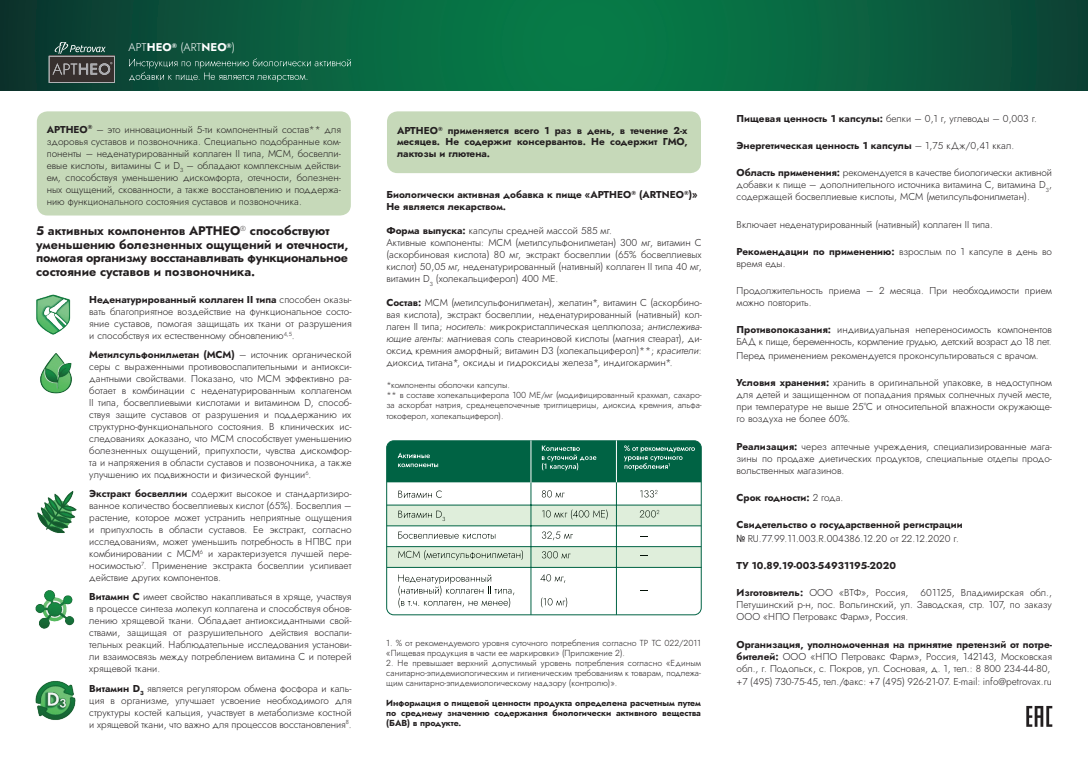
<style>
.page{position:relative;width:1088px;height:780px;background:#fff}
.page>*{position:absolute;margin:0;border:0;box-sizing:border-box;transform-origin:0 0}
.t1{font:700 12.5px/13.8px "Jost";color:#231f20}
.t2{font:300 11.25px "Jost";color:#fff}
.t3{font:300 10px/12px "Jost";color:#231f20;text-align:justify}
.t4{font:700 10px/11.2px "Jost";color:#231f20;text-align:justify}
.t5{font:300 10px/12px "Jost";letter-spacing:-.02em;color:#231f20}
.t6{font:300 8.75px/10px "Jost";color:#231f20}
.t7{font:700 8.75px/10px "Jost";color:#231f20;text-align:justify}
.s1{font-weight:700}
.s2{font-style:italic}
.s3{font-weight:300}
.s4{font-family:"Arial Narrow";font-weight:400}
</style>
<div class="page">
<div style="left:387px;top:111px;width:314px;height:62px;background:#c6d9b9;border-radius:11px"></div>
<div style="left:387px;top:505px;width:314px;height:21px;background:#dfeedb"></div>
<div style="left:387px;top:546px;width:314px;height:21px;background:#dfeedb"></div>
<div style="left:386px;top:440px;width:315px;height:175px;border:1px solid #006344;border-radius:7px"></div>
<svg style="left:398px;top:490px;width:44px;height:8px"></svg>
<svg style="left:398px;top:510px;width:47px;height:11px"></svg>
<svg style="left:398px;top:531px;width:97px;height:8px"></svg>
<svg style="left:398px;top:550px;width:125px;height:10px"></svg>
<svg style="left:398px;top:574px;width:116px;height:33px"></svg>
<svg style="left:540px;top:574px;width:25px;height:9px"></svg>
<svg style="left:541px;top:597px;width:26px;height:10px"></svg>
<svg style="left:542px;top:490px;width:23px;height:7px"></svg>
<svg style="left:542px;top:509px;width:66px;height:10px"></svg>
<svg style="left:542px;top:531px;width:31px;height:9px"></svg>
<svg style="left:542px;top:551px;width:28px;height:7px"></svg>
<svg style="left:640px;top:490px;width:17px;height:7px"></svg>
<svg style="left:639px;top:510px;width:20px;height:7px"></svg>
<svg style="left:387px;top:441px;width:314px;height:41px;background:#0d6b4d"></svg>
<hr style="left:531px;top:481px;width:1px;height:133px;background:#006344">
<hr style="left:616px;top:481px;width:1px;height:133px;background:#006344">
<hr style="left:387px;top:504px;width:314px;height:1px;background:#006344">
<hr style="left:387px;top:525px;width:314px;height:1px;background:#006344">
<hr style="left:387px;top:546px;width:314px;height:1px;background:#006344">
<hr style="left:387px;top:567px;width:314px;height:1px;background:#006344">
<hr style="left:530px;top:440px;width:1px;height:42px;background:#fff">
<hr style="left:616px;top:440px;width:1px;height:42px;background:#fff">
<div style="left:37px;top:111px;width:314px;height:104px;background:#c6d9b9;border-radius:11px"></div>
<svg style="left:1026px;top:706px;width:26px;height:20px"></svg>
<img style="left:36px;top:294px;width:35px;height:41px">
<img style="left:40px;top:353px;width:32px;height:41px">
<img style="left:37px;top:491px;width:40px;height:42px">
<img style="left:35px;top:680px;width:41px;height:40px">
<img style="left:35px;top:590px;width:40px;height:39px">
<svg style="left:0;top:0;width:1088px;height:91px;background:#09603f"></svg>
<svg style="left:129px;top:58px;width:222px;height:24px;background:#236850"></svg>
<svg style="left:49px;top:42px;width:66px;height:41px;background:#495450"></svg>
<p class="t2" style="left:128px;top:40px;width:108px">АРТ<span class="s1">НЕО</span><sup>®</sup> (ART<span class="s1">NEO</span><sup>®</sup>)</p>
<p class="t3" style="left:47px;top:123px;width:296px"><span class="s1">АРТНЕО</span><sup>®</sup> – это инновационный 5-ти компонентный состав** для здоровья суставов и позвоночника. Специально подобранные ком&shy;поненты – неденатурированный коллаген II типа, МСМ, босвелли&shy;евые кислоты, витамины С и D<sub>3</sub> – обладают комплексным действи&shy;ем, способствуя уменьшению дискомфорта, отечности, болезнен&shy;ных ощущений, скованности, а также восстановлению и поддержа&shy;нию функционального состояния суставов и позвоночника.</p>
<p class="t1" style="left:36px;top:224px;width:314px">5 активных компонентов АРТНЕО<sup>®</sup> способствуют уменьшению болезненных ощущений и отечности, помогая организму восстанавливать функциональное состояние суставов и позвоночника.</p>
<p class="t3" style="left:89px;top:293px;width:264px"><span class="s1">Неденатурированный коллаген II типа</span> способен оказы&shy;вать благоприятное воздействие на функциональное состо&shy;яние суставов, помогая защищать их ткани от разрушения и способствуя их естественному обновлению<sup>4,5</sup>.</p>
<p class="t3" style="left:89px;top:348px;width:264px"><span class="s1">Метилсульфонилметан (МСМ)</span> – источник органической серы с выраженными противовоспалительными и антиокси&shy;дантными свойствами. Показано, что MCM эффективно ра&shy;ботает в комбинации с неденатурированным коллагеном II типа, босвеллиевыми кислотами и витамином D, способ&shy;ствуя защите суставов от разрушения и поддержанию их структурно-функционального состояния. В клинических ис&shy;следованиях доказано, что MCM способствует уменьшению болезненных ощущений, припухлости, чувства дискомфор&shy;та и напряжения в области суставов и позвоночника, а также улучшению их подвижности и физической фунции<sup>6</sup>.</p>
<p class="t3" style="left:89px;top:488px;width:264px"><span class="s1">Экстракт босвеллии</span> содержит высокое и стандартизиро&shy;ванное количество босвеллиевых кислот (65%). Босвеллия – растение, которое может устранить неприятные ощущения и припухлость в области суставов. Ее экстракт, согласно исследованиям, может уменьшить потребность в НПВС при комбинировании с MCM<sup>6</sup> и характеризуется лучшей пере&shy;носимостью<sup>7</sup>. Применение экстракта босвеллии усиливает действие других компонентов.</p>
<p class="t3" style="left:89px;top:591px;width:264px"><span class="s1">Витамин С</span> имеет свойство накапливаться в хряще, участвуя в процессе синтеза молекул коллагена и способствуя обнов&shy;лению хрящевой ткани. Обладает антиоксидантными свой&shy;ствами, защищая от разрушительного действия воспали&shy;тельных реакций. Наблюдательные исследования установи&shy;ли взаимосвязь между потреблением витамина С и потерей хрящевой ткани.</p>
<p class="t3" style="left:89px;top:682px;width:264px"><span class="s1">Витамин D</span><sub>3</sub> является регулятором обмена фосфора и каль&shy;ция в организме, улучшает усвоение необходимого для структуры костей кальция, участвует в метаболизме костной и хрящевой ткани, что важно для процессов восстановления<sup>8</sup>.</p>
<p class="t4" style="left:397px;top:125px;width:292px">АРТНЕО<sup>®</sup> применяется всего 1 раз в день, в течение 2-х месяцев. Не содержит консервантов. Не содержит ГМО, лактозы и глютена.</p>
<p class="t4" style="left:386px;top:189px;width:313px">Биологически активная добавка к пище «АРТНЕО<sup>®</sup> (ARTNEO<sup>®</sup>)»</p>
<p class="t4" style="left:386px;top:201px;width:121px">Не является лекарством.</p>
<p class="t3" style="left:386px;top:225px;width:227px"><span class="s1">Форма выпуска:</span> капсулы средней массой 585 мг.</p>
<p class="t3" style="left:386px;top:237px;width:317px">Активные компоненты: MCM (метилсульфонилметан) 300 мг, витамин С (аскорбиновая кислота) 80 мг, экстракт босвеллии (65% босвеллиевых кислот) 50,05 мг, неденатурированный (нативный) коллаген II типа 40 мг, витамин D<sub>3</sub> (холекальциферол) 400 МЕ.</p>
<p class="t3" style="left:386px;top:297px;width:317px"><span class="s1">Состав:</span> MCM (метилсульфонилметан), желатин*, витамин С (аскорбино&shy;вая кислота), экстракт босвеллии, неденатурированный (нативный) кол&shy;лаген II типа; <span class="s2">носитель</span>: микрокристаллическая целлюлоза; <span class="s2">антислежива&shy;ющие агенты</span>: магниевая соль стеариновой кислоты (магния стеарат), ди&shy;оксид кремния аморфный; витамин D3 (холекальциферол)**; <span class="s2">красители</span>: диоксид титана*, оксиды и гидроксиды железа*, индигокармин*.</p>
<p class="t6" style="left:386px;top:379px;width:125px">*компоненты оболочки капсулы.</p>
<p class="t6" style="left:386px;top:389px;width:317px">** в составе холекальциферола 100 МЕ/мг (модифицированный крахмал, сахаро&shy;за аскорбат натрия, среднецепочечные триглицерицы, диоксид кремния, альфа-</p>
<p class="t6" style="left:386px;top:411px;width:119px">токоферол, холекальциферол).</p>
<p class="t6" style="left:386px;top:638px;width:316px">1. % от рекомендуемого уровня суточного потребления согласно ТР ТС 022/2011 «Пищевая продукция в части ее маркировки» (Приложение 2).</p>
<p class="t6" style="left:386px;top:658px;width:316px;text-align:justify">2. Не превышает верхний допустимый уровень потребления согласно «Единым санитарно-эпидемиологическим и гигиеническим требованиям к товарам, подлежа&shy;щим санитарно-эпидемиологическому надзору (контролю)».</p>
<p class="t7" style="left:386px;top:698px;width:316px">Информация о пищевой ценности продукта определена расчетным путем по среднему значению содержания биологически активного вещества (БАВ) в продукте.</p>
<p class="t3" style="left:736px;top:112px;width:302px"><span class="s1">Пищевая ценность 1 капсулы:</span> белки – 0,1 г, углеводы – 0,003 г.</p>
<p class="t4" style="left:736px;top:140px;width:279px">Энергетическая ценность 1 капсулы <span class="s3">– 1,75 кДж/0,41 ккал.</span></p>
<p class="t3" style="left:736px;top:167px;width:317px"><span class="s1">Область применения:</span> рекомендуется в качестве биологически активной добавки к пище – дополнительного источника витамина С, витамина D<sub>3</sub>, содержащей босвеллиевые кислоты, MCM (метилсульфонилметан).</p>
<p class="t3" style="left:736px;top:218px;width:258px">Включает неденатурированный (нативный) коллаген II типа.</p>
<p class="t3" style="left:736px;top:245px;width:317px"><span class="s1">Рекомендации по применению:</span> взрослым по 1 капсуле в день во время еды.</p>
<p class="t3" style="left:736px;top:284px;width:317px">Продолжительность приема – 2 месяца. При необходимости прием можно повторить.</p>
<p class="t5" style="left:736px;top:324px;width:317px"><span class="s1">Противопоказания:</span> индивидуальная непереносимость компонентов<br>БАД к пище, беременность, кормление грудью, детский возраст до 18 лет.</p>
<p class="t3" style="left:736px;top:349px;width:304px">Перед применением рекомендуется проконсультироваться с врачом.</p>
<p class="t3" style="left:736px;top:377px;width:317px"><span class="s1">Условия хранения:</span> хранить в оригинальной упаковке, в недоступном для детей и защищенном от попадания прямых солнечных лучей месте, при температуре не выше 25°С и относительной влажности окружающе&shy;го воздуха не более 60%.</p>
<p class="t3" style="left:736px;top:440px;width:317px"><span class="s1">Реализация:</span> через аптечные учреждения, специализированные мага&shy;зины по продаже диетических продуктов, специальные отделы продо&shy;вольственных магазинов.</p>
<p class="t4" style="left:736px;top:492px;width:108px">Срок годности: <span class="s3">2 года.</span></p>
<p class="t4" style="left:736px;top:519px;width:227px">Свидетельство о государственной регистрации</p>
<p class="t3" style="left:736px;top:532px;width:224px"><span class="s4">№</span> RU.77.99.11.003.R.004386.12.20 от 22.12.2020 г.</p>
<p class="t4" style="left:736px;top:560px;width:161px">ТУ 10.89.19-003-54931195-2020</p>
<p class="t3" style="left:736px;top:587px;width:317px"><span class="s1">Изготовитель:</span> ООО «ВТФ», Россия, 601125, Владимирская обл., Петушинский р-н, пос. Вольгинский, ул. Заводская, стр. 107, по заказу ООО «НПО Петровакс Фарм», Россия.</p>
<p class="t3" style="left:736px;top:638px;width:317px"><span class="s1">Организация, уполномоченная на принятие претензий от потре&shy;бителей:</span> ООО «НПО Петровакс Фарм», Россия, 142143, Московская обл., г. Подольск, с. Покров, ул. Сосновая, д. 1, тел.: 8 800 234-44-80,</p>
<p class="t3" style="left:736px;top:675px;width:317px">+7 (495) 730-75-45, тел./факс: +7 (495) 926-21-07. E-mail: info@petrovax.ru</p>
</div>
